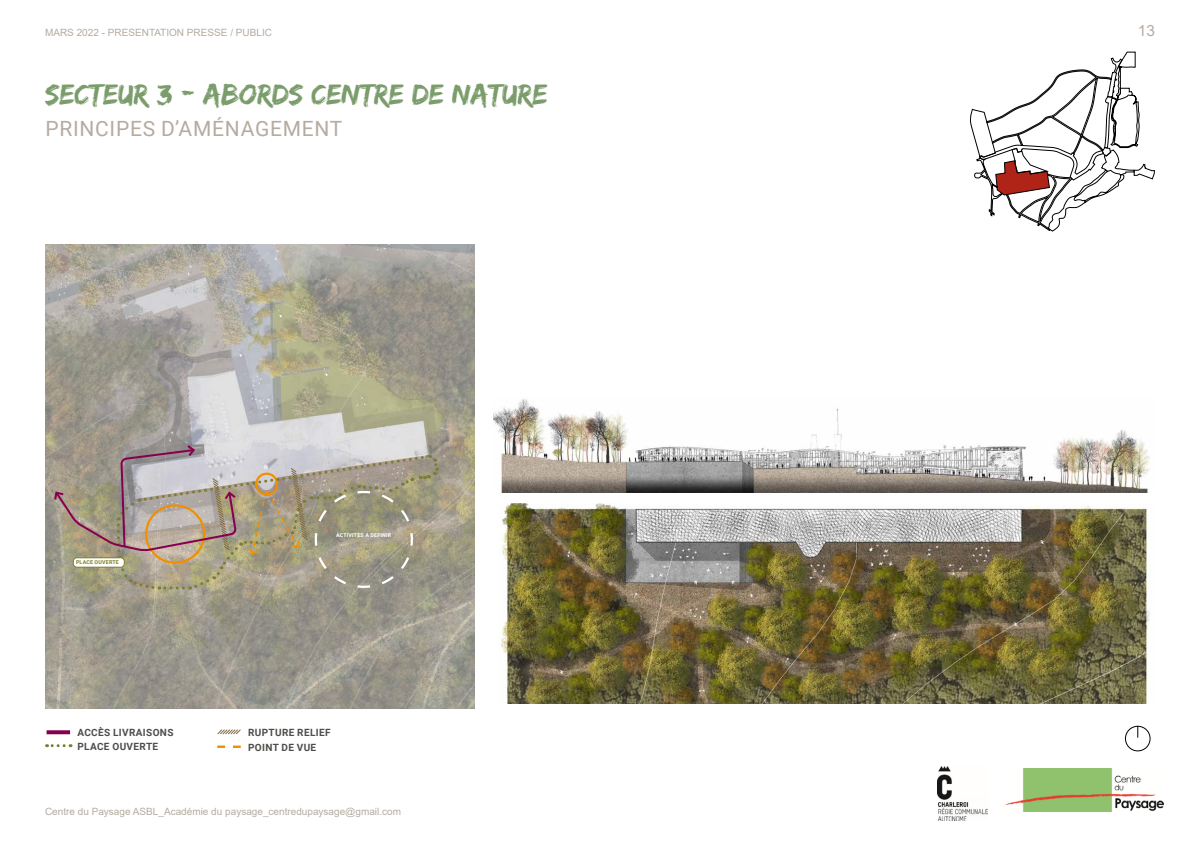
<style>
.page{position:relative;width:1191px;height:842px;background:#fff}
.page>*{position:absolute;margin:0;border:0;box-sizing:border-box;transform-origin:0 0}
.t1{font:30px "Edo";color:#7b9c6b}
.t2{font:21px "Roboto";letter-spacing:.035em;color:#b5aba1}
.t3{font:15.5px "Arial";color:#b5aba1}
.t4{font:10px "Arial";color:#b5aba1}
.t5{font:700 10px/13.8px "Roboto";letter-spacing:.035em;color:#4d4d4a}
.t6{font:700 5.3px "Roboto";letter-spacing:.035em;color:#fff}
.t7{font:700 5.3px "Roboto";letter-spacing:.035em;color:#7a7d29}
</style>
<div class="page">
<img style="left:1004px;top:769px;width:159px;height:42px">
<img style="left:937px;top:767px;width:50px;height:53px">
<img style="left:45px;top:244px;width:430px;height:465px">
<svg style="left:970px;top:52px;width:184px;height:179px"></svg>
<div style="left:1125px;top:726px;width:25px;height:25px;border:1px solid #000;border-radius:50%"></div>
<svg style="left:1137px;top:726px;width:1px;height:12px"></svg>
<svg style="left:53px;top:443px;width:387px;height:148px;background:#aca392"></svg>
<svg style="left:47px;top:730px;width:23px;height:4px"></svg>
<svg style="left:47px;top:744px;width:17px;height:3px"></svg>
<svg style="left:217px;top:729px;width:24px;height:6px"></svg>
<svg style="left:217px;top:745px;width:24px;height:3px"></svg>
<img style="left:501px;top:503px;width:650px;height:200px">
<img style="left:493px;top:399px;width:657px;height:93px">
<p class="t4" style="left:45px;top:26px;width:228px">MARS 2022 - PRESENTATION PRESSE / PUBLIC</p>
<h3 class="t3" style="left:1137px;top:20px;width:19px">13</h3>
<h1 class="t1" style="left:45px;top:76px;width:504px">Secteur 3 - ABORDS centre de nature</h1>
<h2 class="t2" style="left:45px;top:114px;width:298px">PRINCIPES D’AMÉNAGEMENT</h2>
<p class="t7" style="left:76px;top:559px;width:44px">PLACE OUVERTE</p>
<p class="t6" style="left:336px;top:531px;width:57px">ACTIVITES A DEFINIR</p>
<p class="t5" style="left:77px;top:725px;width:98px">ACCÈS LIVRAISONS<br>PLACE OUVERTE</p>
<p class="t5" style="left:248px;top:725px;width:84px;line-height:14.9px">RUPTURE RELIEF<br>POINT DE VUE</p>
<p class="t4" style="left:45px;top:804px;width:357px">Centre du Paysage ASBL_Académie du paysage_centredupaysage@gmail.com</p>
</div>
